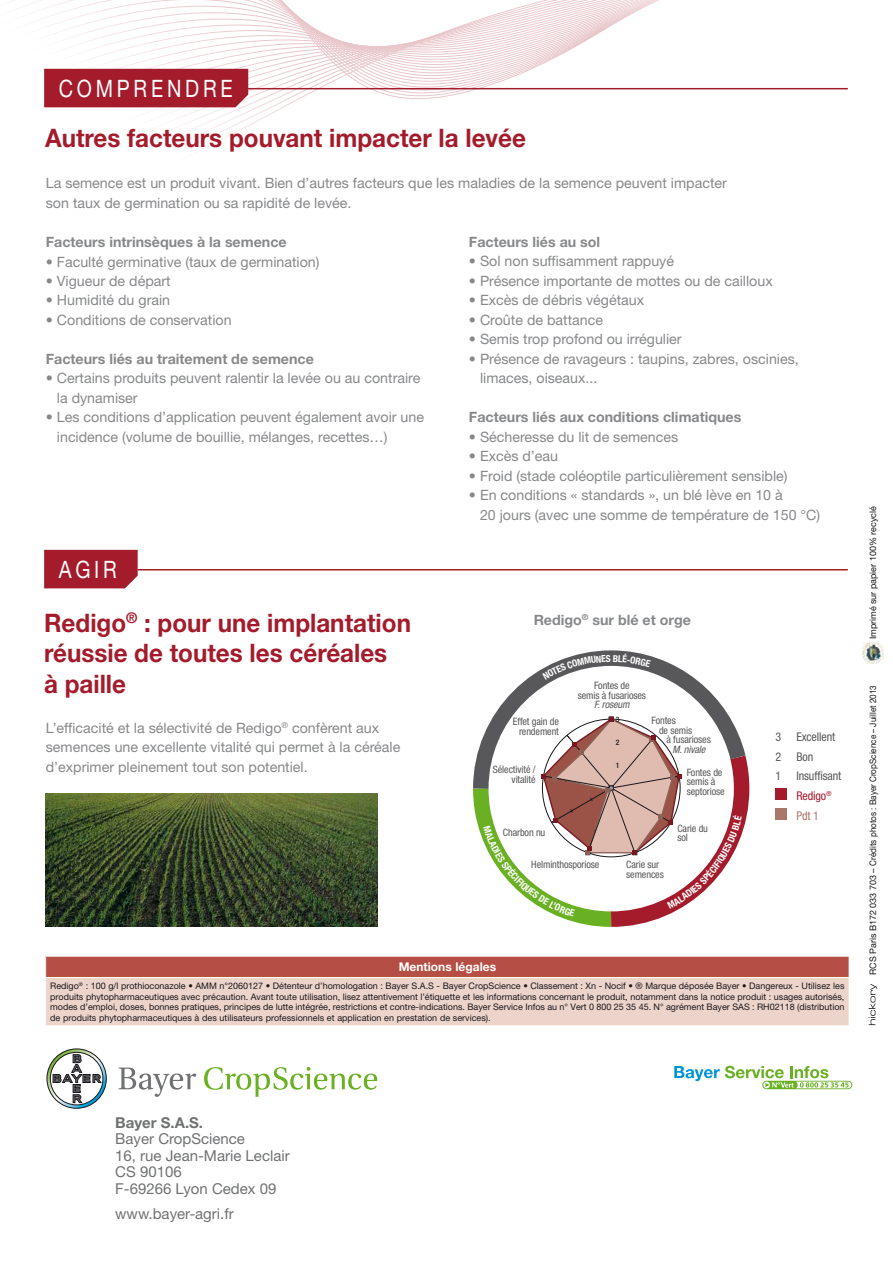
<style>
.page{position:relative;width:893px;height:1263px;background:#fff}
.page>*{position:absolute;margin:0;border:0;box-sizing:border-box;transform-origin:0 0}
.t1{font:700 25.5px/30.6px "Helvetica Neue LT Std";color:#a41c2c;scale:.95 1}
.t2{font:24px "Helvetica Neue LT Std";color:#fff;scale:.83 1}
.t3{font:15px/16.5px "Helvetica Neue LT Std";color:#707172}
.t4{font:700 15px "Helvetica Neue LT Std";color:#707172}
.t5{font:14.25px/19.5px "Helvetica Neue LT Std";color:#87888a}
.t6{font:700 14.25px "Helvetica Neue LT Std";color:#87888a}
.t7{font:condensed 12px/19.5px "Helvetica Neue LT Std";letter-spacing:-.01em;color:#58585a}
.t8{font:700 12px "Helvetica Neue LT Std";color:#fff}
.t9{font:condensed 10.2px/9.4px "Helvetica Neue LT Std";letter-spacing:-.01em;color:#58585a}
.t10{font:italic condensed 10.2px "Helvetica Neue LT Std";letter-spacing:-.01em;color:#58585a}
.t11{font:9px/10.5px "Helvetica Neue LT Std";color:#1a171c;text-align:justify}
.t12{font:500 condensed 7.5px "Helvetica Neue LT Std";color:#1a171c}
.s1{color:#a41c2c}
.s2{color:#a9766a}
</style>
<div class="page">
<svg style="left:13px;top:0;width:794px;height:148px"></svg>
<svg style="left:47px;top:1048px;width:60px;height:61px"></svg>
<svg style="left:119px;top:1067px;width:77px;height:30px"></svg>
<svg style="left:204px;top:1067px;width:173px;height:30px"></svg>
<svg style="left:761px;top:1080px;width:92px;height:10px"></svg>
<svg style="left:762px;top:1081px;width:90px;height:8px"></svg>
<svg style="left:674px;top:1066px;width:177px;height:22px"></svg>
<div style="left:46px;top:956px;width:803px;height:21px;background:#b54e44"></div>
<div style="left:46px;top:977px;width:803px;height:49px;background:#ecd4cb"></div>
<hr style="left:45px;top:956px;width:804px;height:1px;background:#fff">
<hr style="left:46px;top:977px;width:803px;height:1px;background:#fff">
<hr style="left:45px;top:1025px;width:804px;height:1px;background:#fff">
<svg style="left:45px;top:956px;width:1px;height:21px"></svg>
<svg style="left:869px;top:984px;width:8px;height:41px"></svg>
<img style="left:862px;top:642px;width:22px;height:21px">
<hr style="left:138px;top:88px;width:710px;height:1px;background:#a41c2c">
<div style="left:44px;top:69px;width:204px;height:38px;background:#a41c2c"></div>
<hr style="left:138px;top:569px;width:710px;height:1px;background:#a41c2c">
<div style="left:44px;top:550px;width:94px;height:38px;background:#a41c2c"></div>
<svg style="left:493px;top:650px;width:237px;height:67px"></svg>
<div style="left:775px;top:788px;width:12px;height:12px;background:#a41c2c"></div>
<div style="left:775px;top:808px;width:12px;height:11px;background:#a9766a"></div>
<img style="left:46px;top:793px;width:331px;height:134px">
<hr style="left:892px;top:510px;width:1px;height:33px;background:#87888a">
<svg style="left:473px;top:717px;width:277px;height:210px"></svg>
<svg style="left:542px;top:654px;width:109px;height:26px"></svg>
<h2 class="t2" style="left:59px;top:74px;width:44px">Comprendre</h2>
<h1 class="t1" style="left:45px;top:122px;width:508px">Autres facteurs pouvant impacter la levée</h1>
<p class="t5" style="left:46px;top:173px;width:683px">La semence est un produit vivant. Bien d’autres facteurs que les maladies de la semence peuvent impacter son taux de germination ou sa rapidité de levée.</p>
<p class="t6" style="left:46px;top:233px;width:242px">Facteurs intrinsèques à la semence</p>
<p class="t5" style="left:46px;top:251px;width:275px">• Faculté germinative (taux de germination)</p>
<p class="t5" style="left:46px;top:271px;width:126px">• Vigueur de départ</p>
<p class="t5" style="left:46px;top:290px;width:126px">• Humidité du grain</p>
<p class="t5" style="left:46px;top:310px;width:187px">• Conditions de conservation</p>
<p class="t6" style="left:46px;top:350px;width:270px">Facteurs liés au traitement de semence</p>
<p class="t5" style="left:57px;top:368px;width:365px;text-indent:-11px">• Certains produits peuvent ralentir la levée ou au contraire la dynamiser</p>
<p class="t5" style="left:57px;top:407px;width:369px;text-indent:-11px">• Les conditions d’application peuvent également avoir une incidence (volume de bouillie, mélanges, recettes…)</p>
<p class="t6" style="left:469px;top:233px;width:133px">Facteurs liés au sol</p>
<p class="t5" style="left:469px;top:251px;width:207px">• Sol non suffisamment rappuyé</p>
<p class="t5" style="left:469px;top:271px;width:305px">• Présence importante de mottes ou de cailloux</p>
<p class="t5" style="left:469px;top:290px;width:177px">• Excès de débris végétaux</p>
<p class="t5" style="left:469px;top:310px;width:136px">• Croûte de battance</p>
<p class="t5" style="left:469px;top:329px;width:214px">• Semis trop profond ou irrégulier</p>
<p class="t5" style="left:480px;top:349px;width:320px;text-indent:-11px">• Présence de ravageurs : taupins, zabres, oscinies, limaces, oiseaux...</p>
<p class="t6" style="left:469px;top:409px;width:274px">Facteurs liés aux conditions climatiques</p>
<p class="t5" style="left:469px;top:427px;width:211px">• Sécheresse du lit de semences</p>
<p class="t5" style="left:469px;top:446px;width:91px">• Excès d’eau</p>
<p class="t5" style="left:469px;top:466px;width:320px">• Froid (stade coléoptile particulièrement sensible)</p>
<p class="t5" style="left:480px;top:485px;width:342px;text-indent:-11px">• En conditions « standards », un blé lève en 10 à<br>20 jours (avec une somme de température de 150 °C)</p>
<h2 class="t2" style="left:59px;top:555px;width:57px">Agir</h2>
<h1 class="t1" style="left:44px;top:607px;width:388px">Redigo<sup>®</sup> : pour une implantation réussie de toutes les céréales<br>à paille</h1>
<p class="t5" style="left:46px;top:718px;width:356px">L’efficacité et la sélectivité de Redigo<sup>®</sup> confèrent aux semences une excellente vitalité qui permet à la céréale d’exprimer pleinement tout son potentiel.</p>
<p class="t6" style="left:534px;top:611px;width:159px">Redigo<sup>®</sup> sur blé et orge</p>
<p class="t9" style="left:578px;top:681px;width:70px;text-align:center">Fontes de<br>semis à fusarioses</p>
<p class="t10" style="left:594px;top:698px;width:37px">F. roseum</p>
<p class="t9" style="left:513px;top:717px;width:48px;text-align:right">Effet gain de rendement</p>
<p class="t12" style="left:616px;top:715px;width:5px">3</p>
<p class="t12" style="left:616px;top:738px;width:5px">2</p>
<p class="t9" style="left:651px;top:716px;width:26px">Fontes</p>
<p class="t9" style="left:659px;top:725px;width:35px">de semis</p>
<p class="t9" style="left:666px;top:735px;width:46px">à fusarioses</p>
<p class="t10" style="left:672px;top:743px;width:34px">M. nivale</p>
<p class="t9" style="left:493px;top:765px;width:44px;text-align:right">Sélectivité / vitalité</p>
<p class="t12" style="left:616px;top:761px;width:5px">1</p>
<p class="t9" style="left:687px;top:767px;width:39px">Fontes de semis à septoriose</p>
<p class="t9" style="left:503px;top:828px;width:44px">Charbon nu</p>
<p class="t9" style="left:677px;top:823px;width:32px">Carie du sol</p>
<p class="t9" style="left:531px;top:860px;width:70px">Helminthosporiose</p>
<p class="t9" style="left:626px;top:860px;width:39px">Carie sur semences</p>
<p class="t7" style="left:775px;top:727px;width:7px">3</p>
<p class="t7" style="left:796px;top:727px;width:40px">Excellent</p>
<p class="t7" style="left:775px;top:747px;width:7px">2</p>
<p class="t7" style="left:796px;top:747px;width:18px">Bon</p>
<p class="t7" style="left:775px;top:766px;width:7px">1</p>
<p class="t7" style="left:796px;top:766px;width:46px">Insuffisant<br><span class="s1">Redigo</span><sup>®<br></sup><span class="s2">Pdt 1</span></p>
<p class="t8" style="left:399px;top:959px;width:99px">Mentions légales</p>
<p class="t11" style="left:50px;top:980px;width:796px">Redigo<sup>®</sup> : 100 g/l prothioconazole • AMM n°2060127 • Détenteur d’homologation : Bayer S.A.S - Bayer CropScience • Classement : Xn - Nocif • ® Marque déposée Bayer • Dangereux - Utilisez les produits phytopharmaceutiques avec précaution. Avant toute utilisation, lisez attentivement l’étiquette et les informations concernant le produit, notamment dans la notice produit : usages autorisés, modes d’emploi, doses, bonnes pratiques, principes de lutte intégrée, restrictions et contre-indications. Bayer Service Infos au n° Vert 0 800 25 35 45. N° agrément Bayer SAS : RH02118 (distribution de produits phytopharmaceutiques à des utilisateurs professionnels et application en prestation de services).</p>
<p class="t11" style="left:867px;top:639px;width:135px;rotate:-90deg">Imprimé sur papier 100% recyclé</p>
<p class="t11" style="left:867px;top:975px;width:291px;rotate:-90deg">RCS Paris B172 033 703 – Crédits photos : Bayer CropScience – Juillet 2013</p>
<p class="t4" style="left:115px;top:1113px;width:89px">Bayer S.A.S.</p>
<p class="t3" style="left:115px;top:1131px;width:176px">Bayer CropScience<br>16, rue Jean-Marie Leclair<br>CS 90106<br>F-69266 Lyon Cedex 09</p>
<p class="t3" style="left:115px;top:1205px;width:120px">www.bayer-agri.fr</p>
</div>
